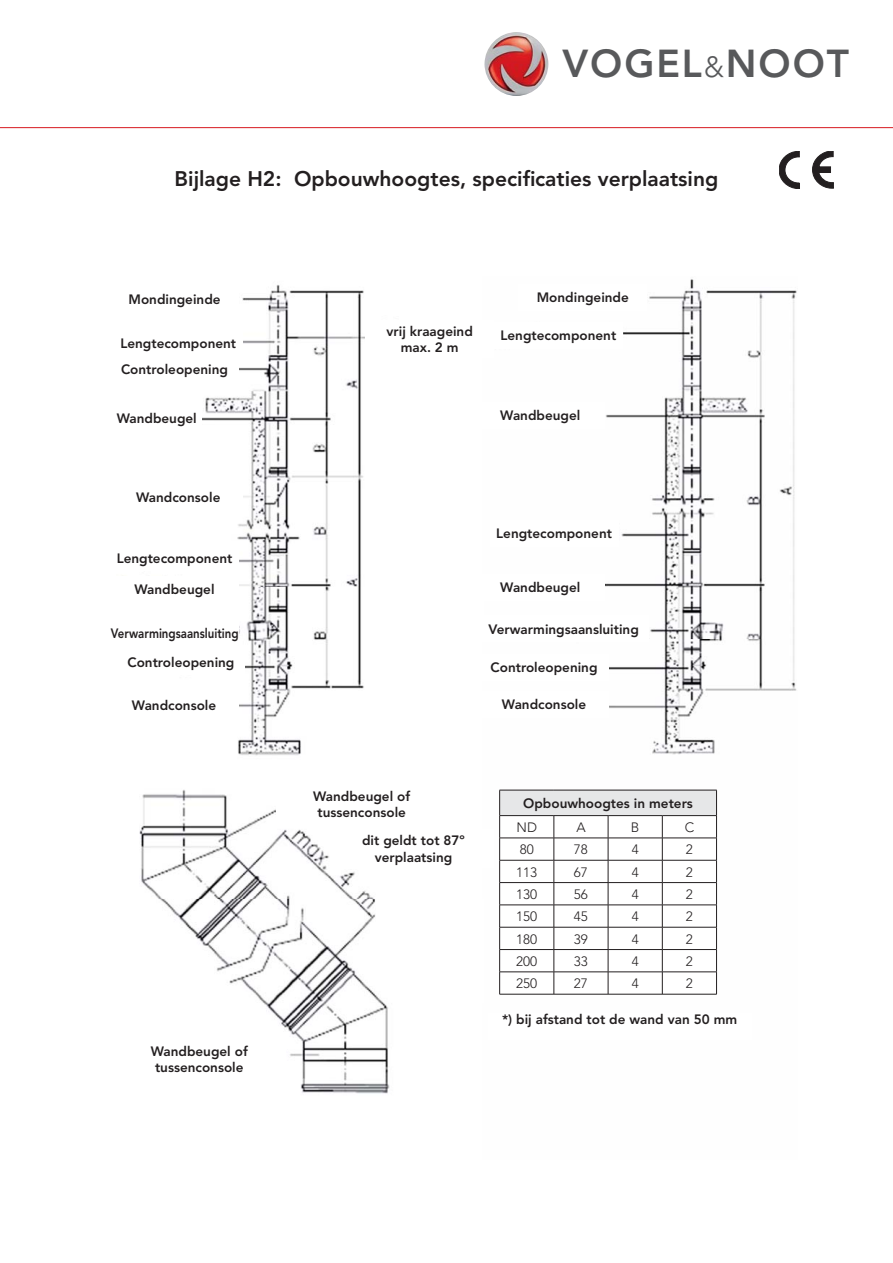
<style>
.page{position:relative;width:893px;height:1263px;background:#fff}
.page>*{position:absolute;margin:0;border:0;box-sizing:border-box;transform-origin:0 0}
.t1{font:800 38.7px "Avenir";letter-spacing:.05em;color:#58595b}
.t2{font:800 21px "Avenir";color:#231f20}
.t3{font:800 13.5px/16.2px "Avenir";color:#231f20;text-align:center}
.t4{font:300 13.5px "Avenir";color:#231f20}
.t5{font:800 13.5px "Avenir";color:#231f20;scale:.85 1}
.s1{font-weight:300;font-size:28.95px}
.s2{font-weight:300}
</style>
<div class="page">
<img style="left:484px;top:32px;width:64px;height:64px;border-radius:50%">
<hr style="left:0;top:127px;width:893px;height:1px;background:#d71920">
<img style="left:139px;top:279px;width:658px;height:815px">
<svg style="left:779px;top:151px;width:20px;height:38px"></svg>
<svg style="left:812px;top:151px;width:21px;height:37px"></svg>
<div style="left:519px;top:284px;width:128px;height:26px;background:#fff"></div>
<div style="left:494px;top:322px;width:128px;height:27px;background:#fff"></div>
<div style="left:476px;top:402px;width:128px;height:26px;background:#fff"></div>
<div style="left:490px;top:520px;width:128px;height:26px;background:#fff"></div>
<div style="left:476px;top:574px;width:128px;height:26px;background:#fff"></div>
<div style="left:478px;top:616px;width:171px;height:26px;background:#fff"></div>
<div style="left:480px;top:654px;width:128px;height:26px;background:#fff"></div>
<div style="left:480px;top:691px;width:128px;height:26px;background:#fff"></div>
<div style="left:111px;top:286px;width:128px;height:26px;background:#fff"></div>
<div style="left:114px;top:330px;width:128px;height:26px;background:#fff"></div>
<div style="left:112px;top:405px;width:90px;height:26px;background:#fff"></div>
<div style="left:111px;top:544px;width:128px;height:27px;background:#fff"></div>
<div style="left:111px;top:576px;width:128px;height:26px;background:#fff"></div>
<div style="left:111px;top:620px;width:128px;height:26px;background:#fff"></div>
<div style="left:111px;top:356px;width:128px;height:27px;background:#fff"></div>
<div style="left:110px;top:692px;width:128px;height:26px;background:#fff"></div>
<div style="left:117px;top:649px;width:128px;height:26px;background:#fff"></div>
<div style="left:114px;top:484px;width:128px;height:26px;background:#fff"></div>
<div style="left:366px;top:320px;width:128px;height:37px;background:#fff"></div>
<div style="left:276px;top:785px;width:171px;height:38px;background:#fff"></div>
<div style="left:334px;top:829px;width:159px;height:38px;background:#fff"></div>
<div style="left:113px;top:1040px;width:173px;height:38px;background:#fff"></div>
<svg style="left:499px;top:790px;width:218px;height:204px"></svg>
<hr style="left:499px;top:994px;width:218px;height:1px;background:#231f20">
<div style="left:488px;top:1013px;width:263px;height:27px;background:#fff"></div>
<p class="t1" style="left:562px;top:47px;width:288px">VOGEL<span class="s1">&amp;</span>NOOT</p>
<p class="t2" style="left:175px;top:170px;width:545px">Bijlage H2: Opbouwhoogtes, specificaties verplaatsing</p>
<p class="t3" style="left:129px;top:293px;width:94px">Mondingeinde</p>
<p class="t3" style="left:120px;top:336px;width:117px">Lengtecomponent</p>
<p class="t3" style="left:121px;top:363px;width:108px">Controleopening</p>
<p class="t3" style="left:117px;top:412px;width:82px">Wandbeugel</p>
<p class="t3" style="left:136px;top:490px;width:86px">Wandconsole</p>
<p class="t3" style="left:117px;top:551px;width:117px">Lengtecomponent</p>
<p class="t3" style="left:135px;top:583px;width:82px">Wandbeugel</p>
<p class="t5" style="left:111px;top:628px;width:152px">Verwarmingsaansluiting</p>
<p class="t3" style="left:127px;top:655px;width:108px">Controleopening</p>
<p class="t3" style="left:132px;top:699px;width:86px">Wandconsole</p>
<p class="t3" style="left:151px;top:1044px;width:98px">Wandbeugel of tussenconsole</p>
<p class="t3" style="left:387px;top:324px;width:88px">vrij kraageind max. 2 m</p>
<p class="t3" style="left:537px;top:291px;width:94px">Mondingeinde</p>
<p class="t3" style="left:500px;top:329px;width:117px">Lengtecomponent</p>
<p class="t3" style="left:500px;top:409px;width:82px">Wandbeugel</p>
<p class="t3" style="left:496px;top:527px;width:117px">Lengtecomponent</p>
<p class="t3" style="left:500px;top:581px;width:82px">Wandbeugel</p>
<p class="t3" style="left:488px;top:622px;width:152px">Verwarmingsaansluiting</p>
<p class="t3" style="left:490px;top:660px;width:108px">Controleopening</p>
<p class="t3" style="left:502px;top:698px;width:86px">Wandconsole</p>
<p class="t3" style="left:313px;top:789px;width:98px">Wandbeugel of tussenconsole</p>
<p class="t3" style="left:362px;top:834px;width:104px">dit geldt tot 87º verplaatsing</p>
<p class="t3" style="left:516px;top:792px;width:178px;line-height:23.9px;text-align:left;text-indent:7px">Opbouwhoogtes in meters<br><span class="s2">ND</span></p>
<p class="t4" style="left:576px;top:822px;width:11px">A</p>
<p class="t4" style="left:631px;top:822px;width:10px">B</p>
<p class="t4" style="left:685px;top:822px;width:11px">C</p>
<p class="t4" style="left:520px;top:844px;width:16px">80</p>
<p class="t4" style="left:574px;top:844px;width:16px">78</p>
<p class="t4" style="left:632px;top:844px;width:9px">4</p>
<p class="t4" style="left:686px;top:844px;width:9px">2</p>
<p class="t4" style="left:516px;top:866px;width:23px">113</p>
<p class="t4" style="left:574px;top:866px;width:16px">67</p>
<p class="t4" style="left:632px;top:866px;width:9px">4</p>
<p class="t4" style="left:686px;top:866px;width:9px">2</p>
<p class="t4" style="left:516px;top:889px;width:23px">130</p>
<p class="t4" style="left:574px;top:889px;width:16px">56</p>
<p class="t4" style="left:632px;top:889px;width:9px">4</p>
<p class="t4" style="left:686px;top:889px;width:9px">2</p>
<p class="t4" style="left:516px;top:911px;width:23px">150</p>
<p class="t4" style="left:574px;top:911px;width:16px">45</p>
<p class="t4" style="left:632px;top:911px;width:9px">4</p>
<p class="t4" style="left:686px;top:911px;width:9px">2</p>
<p class="t4" style="left:516px;top:933px;width:23px">180</p>
<p class="t4" style="left:574px;top:933px;width:16px">39</p>
<p class="t4" style="left:632px;top:933px;width:9px">4</p>
<p class="t4" style="left:686px;top:933px;width:9px">2</p>
<p class="t4" style="left:516px;top:956px;width:23px">200</p>
<p class="t4" style="left:574px;top:956px;width:16px">33</p>
<p class="t4" style="left:632px;top:956px;width:9px">4</p>
<p class="t4" style="left:686px;top:956px;width:9px">2</p>
<p class="t4" style="left:516px;top:978px;width:23px">250</p>
<p class="t4" style="left:574px;top:978px;width:16px">27</p>
<p class="t4" style="left:632px;top:978px;width:9px">4</p>
<p class="t4" style="left:686px;top:978px;width:9px">2</p>
<p class="t3" style="left:502px;top:1012px;width:237px">*) bij afstand tot de wand van 50 mm</p>
</div>
